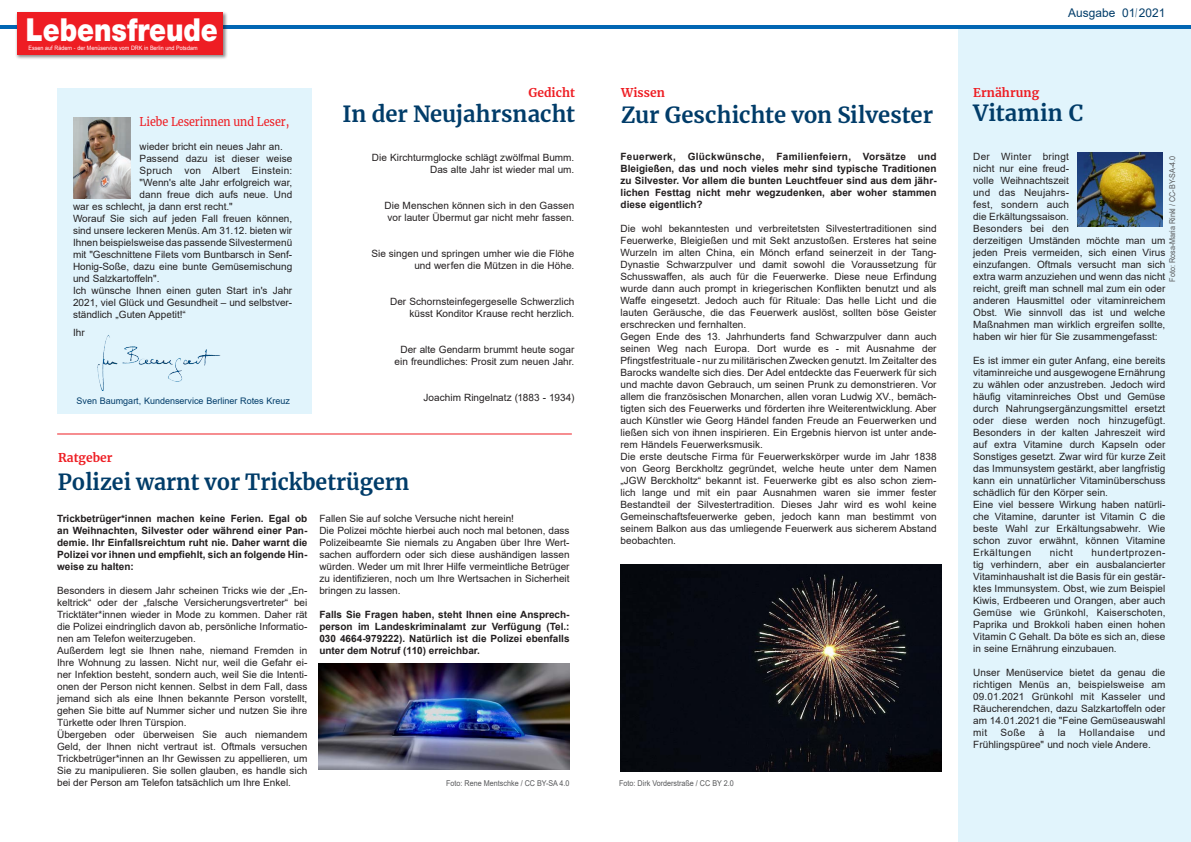
<style>
.page{position:relative;width:1191px;height:842px;background:#fff}
.page>*{position:absolute;margin:0;border:0;box-sizing:border-box;transform-origin:0 0}
.t1{font:900 31.7px "Helvetica Neue";color:#fff;scale:.85 1}
.t2{font:700 22px "Merriweather";color:#013c69}
.t3{font:700 12px "Merriweather";letter-spacing:.005em;color:#ee1d23}
.t4{font:12px "Merriweather";letter-spacing:-.005em;color:#ee1d23;scale:.9 1}
.t5{font:12px "Arial";letter-spacing:.005em;color:#013c69}
.t6{font:10px/12px "Arial";letter-spacing:.005em;color:#231f20}
.t7{font:700 10px/12px "Arial";color:#231f20;text-align:justify}
.t8{font:10px "Arial";letter-spacing:.025em;color:#231f20}
.t9{font:10px "Arial";letter-spacing:.035em;color:#231f20}
.t10{font:9px "Arial";color:#013c69}
.t11{font:8px "Arial";color:#57585a;scale:.9 1}
.t12{font:6px "Arial Narrow";color:#fff;scale:1.1 1}
</style>
<div class="page">
<div style="left:57px;top:88px;width:255px;height:326px;background:#e1f4fc"></div>
<hr style="left:0;top:25px;width:1191px;height:3px;background:#0166b3">
<div style="left:958px;top:25px;width:233px;height:817px;background:#e1f4fc"></div>
<hr style="left:57px;top:434px;width:515px;height:1px;background:#ee1d23">
<img style="left:73px;top:117px;width:57px;height:81px">
<hr style="left:0;top:26px;width:1191px;height:3px;background:#0166b3">
<div style="left:15px;top:11px;width:213px;height:48px;background:#231f20;opacity:.52"></div>
<div style="left:17px;top:12px;width:205px;height:42px;background:#ee1d23"></div>
<img style="left:97px;top:335px;width:124px;height:55px">
<img style="left:620px;top:564px;width:321px;height:207px">
<img style="left:319px;top:664px;width:250px;height:106px">
<img style="left:1077px;top:153px;width:85px;height:73px">
<h1 class="t1" style="left:26px;top:11px;width:228px">Lebensfreude</h1>
<p class="t12" style="left:29px;top:43px;width:155px">Essen auf Rädern - der Menüservice vom DRK in Berlin und Potsdam</p>
<p class="t3" style="left:528px;top:84px;width:48px">Gedicht</p>
<h2 class="t2" style="left:343px;top:99px;width:234px">In der Neujahrsnacht</h2>
<p class="t3" style="left:621px;top:85px;width:45px">Wissen</p>
<h2 class="t2" style="left:621px;top:100px;width:313px">Zur Geschichte von Silvester</h2>
<p class="t4" style="left:140px;top:114px;width:168px">Liebe Leserinnen und Leser,</p>
<p class="t6" style="left:140px;top:141px;width:145px">wieder bricht ein neues Jahr an.</p>
<p class="t6" style="left:140px;top:153px;width:154px">Passend dazu ist dieser weise</p>
<p class="t8" style="left:140px;top:164px;width:154px">Spruch von Albert Einstein:</p>
<p class="t6" style="left:140px;top:177px;width:154px">"Wenn's alte Jahr erfolgreich war,</p>
<p class="t6" style="left:140px;top:189px;width:154px">dann freue dich aufs neue. Und</p>
<p class="t6" style="left:73px;top:201px;width:161px">war es schlecht, ja dann erst recht."</p>
<p class="t6" style="left:73px;top:213px;width:221px">Worauf Sie sich auf jeden Fall freuen können,</p>
<p class="t6" style="left:73px;top:225px;width:221px">sind unsere leckeren Menüs. Am 31.12. bieten wir</p>
<p class="t6" style="left:73px;top:237px;width:221px">Ihnen beispielsweise das passende Silvestermenü</p>
<p class="t6" style="left:73px;top:249px;width:221px">mit "Geschnittene Filets vom Buntbarsch in Senf-</p>
<p class="t6" style="left:73px;top:261px;width:221px">Honig-Soße, dazu eine bunte Gemüsemischung</p>
<p class="t6" style="left:73px;top:273px;width:88px">und Salzkartoffeln".</p>
<p class="t6" style="left:73px;top:285px;width:221px">Ich wünsche Ihnen einen guten Start in's Jahr</p>
<p class="t6" style="left:73px;top:297px;width:221px">2021, viel Glück und Gesundheit – und selbstver-</p>
<p class="t6" style="left:73px;top:309px;width:114px">ständlich „Guten Appetit!“</p>
<p class="t6" style="left:73px;top:327px;width:13px">Ihr</p>
<p class="t7" style="left:620px;top:151px;width:318px">Feuerwerk, Glückwünsche, Familienfeiern, Vorsätze und Bleigießen, das und noch vieles mehr sind typische Traditionen zu Silvester. Vor allem die bunten Leuchtfeuer sind aus dem jähr&shy;lichen Festtag nicht mehr wegzudenken, aber woher stammen diese eigentlich?</p>
<p class="t6" style="left:620px;top:223px;width:318px">Die wohl bekanntesten und verbreitetsten Silvestertraditionen sind Feuerwerke, Bleigießen und mit Sekt anzustoßen. Ersteres hat seine Wurzeln im alten China, ein Mönch erfand seinerzeit in der Tang-Dynastie Schwarzpulver und damit sowohl die Voraussetzung für Schusswaffen, als auch für die Feuerwerke. Diese neue Erfindung wurde dann auch prompt in kriegerischen Konflikten benutzt und als Waffe eingesetzt. Jedoch auch für Rituale: Das helle Licht und die lauten Geräusche, die das Feuerwerk auslöst, sollten böse Geister erschrecken und fernhalten.<br>Gegen Ende des 13. Jahrhunderts fand Schwarzpulver dann auch seinen Weg nach Europa. Dort wurde es - mit Ausnahme der Pfingstfestrituale - nur zu militärischen Zwecken genutzt. Im Zeitalter des Barocks wandelte sich dies. Der Adel entdeckte das Feuerwerk für sich und machte davon Gebrauch, um seinen Prunk zu demonstrieren. Vor allem die französischen Monarchen, allen voran Ludwig XV., bemäch&shy;tigten sich des Feuerwerks und förderten ihre Weiterentwicklung. Aber auch Künstler wie Georg Händel fanden Freude an Feuerwerken und ließen sich von ihnen inspirieren. Ein Ergebnis hiervon ist unter ande&shy;rem Händels Feuerwerksmusik.<br>Die erste deutsche Firma für Feuerwerkskörper wurde im Jahr 1838 von Georg Berckholtz gegründet, welche heute unter dem Namen „JGW Berckholtz“ bekannt ist. Feuerwerke gibt es also schon ziem&shy;lich lange und mit ein paar Ausnahmen waren sie immer fester Bestandteil der Silvestertradition. Dieses Jahr wird es wohl keine Gemeinschaftsfeuerwerke geben, jedoch kann man bestimmt von seinem Balkon aus das umliegende Feuerwerk aus sicherem Abstand beobachten.</p>
<p class="t6" style="left:372px;top:152px;width:204px;text-align:right">Die Kirchturmglocke schlägt zwölfmal Bumm.<br>Das alte Jahr ist wieder mal um.</p>
<p class="t6" style="left:384px;top:200px;width:191px;text-align:center">Die Menschen können sich in den Gassen vor lauter Übermut gar nicht mehr fassen.</p>
<p class="t6" style="left:371px;top:248px;width:204px;text-align:right">Sie singen und springen umher wie die Flöhe und werfen die Mützen in die Höhe.</p>
<p class="t6" style="left:390px;top:296px;width:186px;text-align:right">Der Schornsteinfegergeselle Schwerzlich küsst Konditor Krause recht herzlich.</p>
<p class="t6" style="left:395px;top:344px;width:181px;text-align:center">Der alte Gendarm brummt heute sogar ein freundliches: Prosit zum neuen Jahr.</p>
<p class="t6" style="left:423px;top:392px;width:152px">Joachim Ringelnatz (1883 - 1934)</p>
<p class="t10" style="left:77px;top:395px;width:215px">Sven Baumgart, Kundenservice Berliner Rotes Kreuz</p>
<p class="t3" style="left:58px;top:450px;width:56px">Ratgeber</p>
<h2 class="t2" style="left:58px;top:467px;width:353px">Polizei warnt vor Trickbetrügern</h2>
<p class="t7" style="left:57px;top:512px;width:252px">Trickbetrüger*innen machen keine Ferien. Egal ob an Weihnachten, Silvester oder während einer Pan&shy;demie. Ihr Einfallsreichtum ruht nie. Daher warnt die Polizei vor ihnen und empfiehlt, sich an folgende Hin&shy;weise zu halten:</p>
<p class="t6" style="left:57px;top:584px;width:252px">Besonders in diesem Jahr scheinen Tricks wie der „En&shy;keltrick“ oder der „falsche Versicherungsvertreter“ bei Tricktäter*innen wieder in Mode zu kommen. Daher rät die Polizei eindringlich davon ab, persönliche Informatio&shy;nen am Telefon weiterzugeben.<br>Außerdem legt sie Ihnen nahe, niemand Fremden in Ihre Wohnung zu lassen. Nicht nur, weil die Gefahr ei&shy;ner Infektion besteht, sondern auch, weil Sie die Intenti&shy;onen der Person nicht kennen. Selbst in dem Fall, dass jemand sich als eine Ihnen bekannte Person vorstellt, gehen Sie bitte auf Nummer sicher und nutzen Sie ihre Türkette oder Ihren Türspion.<br>Übergeben oder überweisen Sie auch niemandem Geld, der Ihnen nicht vertraut ist. Oftmals versuchen Trickbetrüger*innen an Ihr Gewissen zu appellieren, um Sie zu manipulieren. Sie sollen glauben, es handle sich bei der Person am Telefon tatsächlich um Ihre Enkel.</p>
<p class="t6" style="left:319px;top:512px;width:252px">Fallen Sie auf solche Versuche nicht herein!<br>Die Polizei möchte hierbei auch noch mal betonen, dass Polizeibeamte Sie niemals zu Angaben über Ihre Wert&shy;sachen auffordern oder sich diese aushändigen lassen würden. Weder um mit Ihrer Hilfe vermeintliche Betrüger zu identifizieren, noch um Ihre Wertsachen in Sicherheit bringen zu lassen.</p>
<p class="t7" style="left:319px;top:608px;width:252px">Falls Sie Fragen haben, steht Ihnen eine Ansprech&shy;person im Landeskriminalamt zur Verfügung (Tel.:<br>030 4664-979222). Natürlich ist die Polizei ebenfalls unter dem Notruf (110) erreichbar.</p>
<p class="t11" style="left:446px;top:778px;width:139px">Foto: Rene Mentschke / CC BY-SA 4.0</p>
<p class="t11" style="left:619px;top:778px;width:129px">Foto: Dirk Vorderstraße / CC BY 2.0</p>
<p class="t5" style="left:1068px;top:5px;width:99px">Ausgabe 01/ 2021</p>
<p class="t3" style="left:973px;top:85px;width:67px">Ernährung</p>
<h2 class="t2" style="left:973px;top:98px;width:111px">Vitamin C</h2>
<p class="t6" style="left:973px;top:150px;width:194px">Der Winter bringt<br>nicht nur eine freud-<br>volle Weihnachtszeit<br>und das Neujahrs-<br>fest, sondern auch<br>die Erkältungssaison.<br>Besonders bei den<br>derzeitigen Umständen möchte man um jeden Preis vermeiden, sich einen Virus einzufangen. Oftmals versucht man sich extra warm anzuziehen und wenn das nicht reicht, greift man schnell mal zum ein oder anderen Hausmittel oder vitaminreichem<br>Obst. Wie sinnvoll das ist und welche<br>Maßnahmen man wirklich ergreifen sollte, haben wir hier für Sie zusammengefasst:</p>
<p class="t6" style="left:973px;top:354px;width:194px">Es ist immer ein guter Anfang, eine bereits vitaminreiche und ausgewogene Ernährung zu wählen oder anzustreben. Jedoch wird häufig vitaminreiches Obst und Gemüse durch Nahrungsergänzungsmittel ersetzt oder diese werden noch hinzugefügt.<br>Besonders in der kalten Jahreszeit wird auf extra Vitamine durch Kapseln oder Sonstiges gesetzt. Zwar wird für kurze Zeit das Immunsystem gestärkt, aber langfristig kann ein unnatürlicher Vitaminüberschuss schädlich für den Körper sein.<br>Eine viel bessere Wirkung haben natürli&shy;che Vitamine, darunter ist Vitamin C die beste Wahl zur Erkältungsabwehr. Wie schon zuvor erwähnt, können Vitamine Erkältungen</p>
<p class="t11" style="left:1166px;top:282px;width:141px;rotate:-90deg">Foto: Rosa-Maria Rinkl / CC-BY-SA-4.0</p>
<p class="t6" style="left:973px;top:546px;width:194px;text-align:justify;text-indent:118px">hundertprozen&shy;tig verhindern, aber ein ausbalancierter Vitaminhaushalt ist die Basis für ein gestär&shy;ktes Immunsystem. Obst, wie zum Beispiel Kiwis, Erdbeeren und Orangen, aber auch Gemüse wie Grünkohl, Kaiserschoten, Paprika und Brokkoli haben einen hohen Vitamin C Gehalt. Da böte es sich an, diese in seine Ernährung einzubauen.</p>
<p class="t6" style="left:973px;top:666px;width:194px;text-align:justify">Unser Menüservice bietet da genau die richtigen Menüs an, beispielsweise am 09.01.2021 Grünkohl mit Kasseler und Räucherendchen, dazu Salzkartoffeln oder am 14.01.2021 die "Feine Gemüseauswahl mit</p>
<p class="t6" style="left:1050px;top:546px;width:24px">nicht</p>
<p class="t6" style="left:1000px;top:726px;width:26px">Soße</p>
<p class="t6" style="left:1038px;top:726px;width:7px">à</p>
<p class="t6" style="left:1057px;top:726px;width:10px">la</p>
<p class="t9" style="left:1079px;top:725px;width:57px">Hollandaise</p>
<p class="t6" style="left:973px;top:726px;width:194px;text-indent:175px">und<br>Frühlingspüree" und noch viele Andere.</p>
</div>
